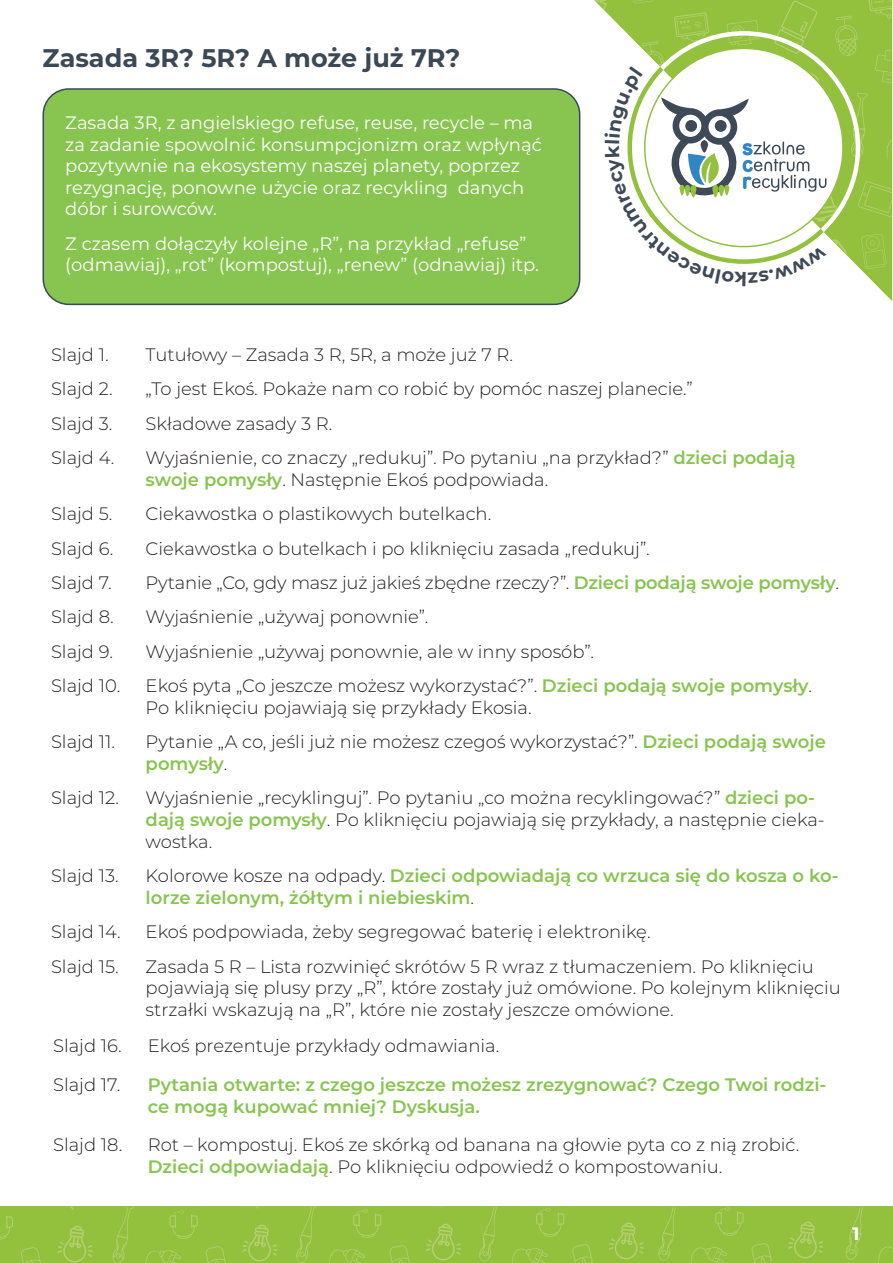
<style>
.page{position:relative;width:893px;height:1263px;background:#fff}
.page>*{position:absolute;margin:0;border:0;box-sizing:border-box;transform-origin:0 0}
.t1{font:700 25.5px "Montserrat";color:#3b4956}
.t2{font:300 18px/21.6px "Montserrat";color:#231f20}
.t3{font:18px/21.6px "Montserrat";color:#fff}
.t4{font:600 18px/21.6px "Montserrat";color:#87c450}
.t5{font:700 18px "Montserrat";color:#fff}
.s1{font-weight:600;color:#87c450}
.s2{font-weight:300;color:#231f20}
</style>
<div class="page">
<div style="left:0;top:1207px;width:893px;height:56px;background:#93c13d"></div>
<svg style="left:878px;top:1246px;width:15px;height:17px"></svg>
<svg style="left:845px;top:1207px;width:18px;height:52px"></svg>
<svg style="left:788px;top:1221px;width:35px;height:37px"></svg>
<svg style="left:752px;top:1243px;width:20px;height:20px"></svg>
<svg style="left:691px;top:1247px;width:36px;height:16px"></svg>
<svg style="left:715px;top:1207px;width:28px;height:29px"></svg>
<svg style="left:658px;top:1207px;width:18px;height:53px"></svg>
<svg style="left:609px;top:1222px;width:35px;height:37px"></svg>
<svg style="left:572px;top:1244px;width:21px;height:19px"></svg>
<svg style="left:512px;top:1248px;width:36px;height:15px"></svg>
<svg style="left:536px;top:1208px;width:28px;height:29px"></svg>
<svg style="left:479px;top:1207px;width:18px;height:54px"></svg>
<svg style="left:426px;top:1223px;width:35px;height:37px"></svg>
<svg style="left:389px;top:1245px;width:21px;height:18px"></svg>
<svg style="left:329px;top:1249px;width:36px;height:14px"></svg>
<svg style="left:353px;top:1209px;width:28px;height:29px"></svg>
<svg style="left:296px;top:1207px;width:21px;height:55px"></svg>
<svg style="left:242px;top:1224px;width:36px;height:37px"></svg>
<svg style="left:206px;top:1246px;width:20px;height:17px"></svg>
<svg style="left:145px;top:1250px;width:36px;height:13px"></svg>
<svg style="left:169px;top:1210px;width:29px;height:29px"></svg>
<svg style="left:112px;top:1207px;width:22px;height:56px"></svg>
<svg style="left:57px;top:1226px;width:36px;height:36px"></svg>
<svg style="left:21px;top:1247px;width:20px;height:16px"></svg>
<svg style="left:0;top:1216px;width:13px;height:24px"></svg>
<div style="left:43px;top:89px;width:537px;height:215px;background:#87c450;border-radius:26px"></div>
<div style="left:43px;top:88px;width:537px;height:217px;border:2px solid #3a4956;border-radius:26px"></div>
<svg style="left:595px;top:0;width:297px;height:287px"></svg>
<h1 class="t1" style="left:43px;top:40px;width:419px">Zasada 3R? 5R? A może już 7R?</h1>
<p class="t3" style="left:65px;top:111px;width:478px">Zasada 3R, z angielskiego refuse, reuse, recycle – ma za zadanie spowolnić konsumpcjonizm oraz wpłynąć pozytywnie na ekosystemy naszej planety, poprzez rezygnację, ponowne użycie oraz recykling danych dóbr i surowców.</p>
<p class="t3" style="left:65px;top:232px;width:475px">Z czasem dołączyły kolejne „R”, na przykład „refuse” (odmawiaj), „rot” (kompostuj), „renew” (odnawiaj) itp.</p>
<p class="t2" style="left:51px;top:343px;width:59px">Slajd 1.</p>
<p class="t2" style="left:146px;top:343px;width:369px">Tutułowy – Zasada 3 R, 5R, a może już 7 R.</p>
<p class="t2" style="left:51px;top:377px;width:63px">Slajd 2.</p>
<p class="t2" style="left:146px;top:377px;width:549px">„To jest Ekoś. Pokaże nam co robić by pomóc naszej planecie.”</p>
<p class="t2" style="left:51px;top:412px;width:63px">Slajd 3.</p>
<p class="t2" style="left:146px;top:412px;width:188px">Składowe zasady 3 R.</p>
<p class="t2" style="left:51px;top:446px;width:65px">Slajd 4.</p>
<p class="t2" style="left:146px;top:446px;width:652px">Wyjaśnienie, co znaczy „redukuj”. Po pytaniu „na przykład?” <span class="s1">dzieci podają swoje pomysły</span>. Następnie Ekoś podpowiada.</p>
<p class="t2" style="left:51px;top:502px;width:63px">Slajd 5.</p>
<p class="t2" style="left:146px;top:502px;width:347px">Ciekawostka o plastikowych butelkach.</p>
<p class="t2" style="left:51px;top:537px;width:64px">Slajd 6.</p>
<p class="t2" style="left:146px;top:537px;width:506px">Ciekawostka o butelkach i po kliknięciu zasada „redukuj”.</p>
<p class="t2" style="left:51px;top:571px;width:62px">Slajd 7.</p>
<p class="t2" style="left:146px;top:571px;width:695px">Pytanie „Co, gdy masz już jakieś zbędne rzeczy?”. <span class="s1">Dzieci podają swoje pomysły</span>.</p>
<p class="t2" style="left:51px;top:606px;width:64px">Slajd 8.</p>
<p class="t2" style="left:146px;top:606px;width:284px">Wyjaśnienie „używaj ponownie”.</p>
<p class="t2" style="left:51px;top:640px;width:63px">Slajd 9.</p>
<p class="t2" style="left:146px;top:640px;width:450px">Wyjaśnienie „używaj ponownie, ale w inny sposób”.</p>
<p class="t2" style="left:51px;top:675px;width:71px">Slajd 10.</p>
<p class="t2" style="left:146px;top:675px;width:668px">Ekoś pyta „Co jeszcze możesz wykorzystać?”. <span class="s1">Dzieci podają swoje pomysły</span>.<br>Po kliknięciu pojawiają się przykłady Ekosia.</p>
<p class="t2" style="left:51px;top:731px;width:66px">Slajd 11.</p>
<p class="t2" style="left:146px;top:731px;width:682px">Pytanie „A co, jeśli już nie możesz czegoś wykorzystać?”. <span class="s1">Dzieci podają swoje pomysły</span>.</p>
<p class="t2" style="left:51px;top:787px;width:69px">Slajd 12.</p>
<p class="t2" style="left:146px;top:787px;width:681px">Wyjaśnienie „recyklinguj”. Po pytaniu „co można recyklingować?” <span class="s1">dzieci po&shy;dają swoje pomysły</span>. Po kliknięciu pojawiają się przykłady, a następnie cieka&shy;wostka.</p>
<p class="t2" style="left:51px;top:864px;width:69px">Slajd 13.</p>
<p class="t4" style="left:146px;top:864px;width:695px"><span class="s2">Kolorowe kosze na odpady.</span> Dzieci odpowiadają co wrzuca się do kosza o ko&shy;lorze zielonym, żółtym i niebieskim<span class="s2">.</span></p>
<p class="t2" style="left:51px;top:920px;width:71px">Slajd 14.</p>
<p class="t2" style="left:146px;top:920px;width:506px">Ekoś podpowiada, żeby segregować baterię i elektronikę.</p>
<p class="t2" style="left:51px;top:955px;width:69px">Slajd 15.</p>
<p class="t2" style="left:146px;top:955px;width:697px">Zasada 5 R – Lista rozwinięć skrótów 5 R wraz z tłumaczeniem. Po kliknięciu pojawiają się plusy przy „R”, które zostały już omówione. Po kolejnym kliknięciu strzałki wskazują na „R”, które nie zostały jeszcze omówione.</p>
<p class="t2" style="left:53px;top:1034px;width:70px">Slajd 16.</p>
<p class="t2" style="left:148px;top:1034px;width:353px">Ekoś prezentuje przykłady odmawiania.</p>
<p class="t2" style="left:53px;top:1073px;width:69px">Slajd 17.</p>
<p class="t4" style="left:148px;top:1073px;width:680px">Pytania otwarte: z czego jeszcze możesz zrezygnować? Czego Twoi rodzi&shy;ce mogą kupować mniej? Dyskusja.</p>
<p class="t2" style="left:53px;top:1133px;width:71px">Slajd 18.</p>
<p class="t2" style="left:148px;top:1133px;width:653px">Rot – kompostuj. Ekoś ze skórką od banana na głowie pyta co z nią zrobić.<br><span class="s1">Dzieci odpowiadają</span>. Po kliknięciu odpowiedź o kompostowaniu.</p>
<p class="t5" style="left:853px;top:1221px;width:9px">1</p>
</div>
